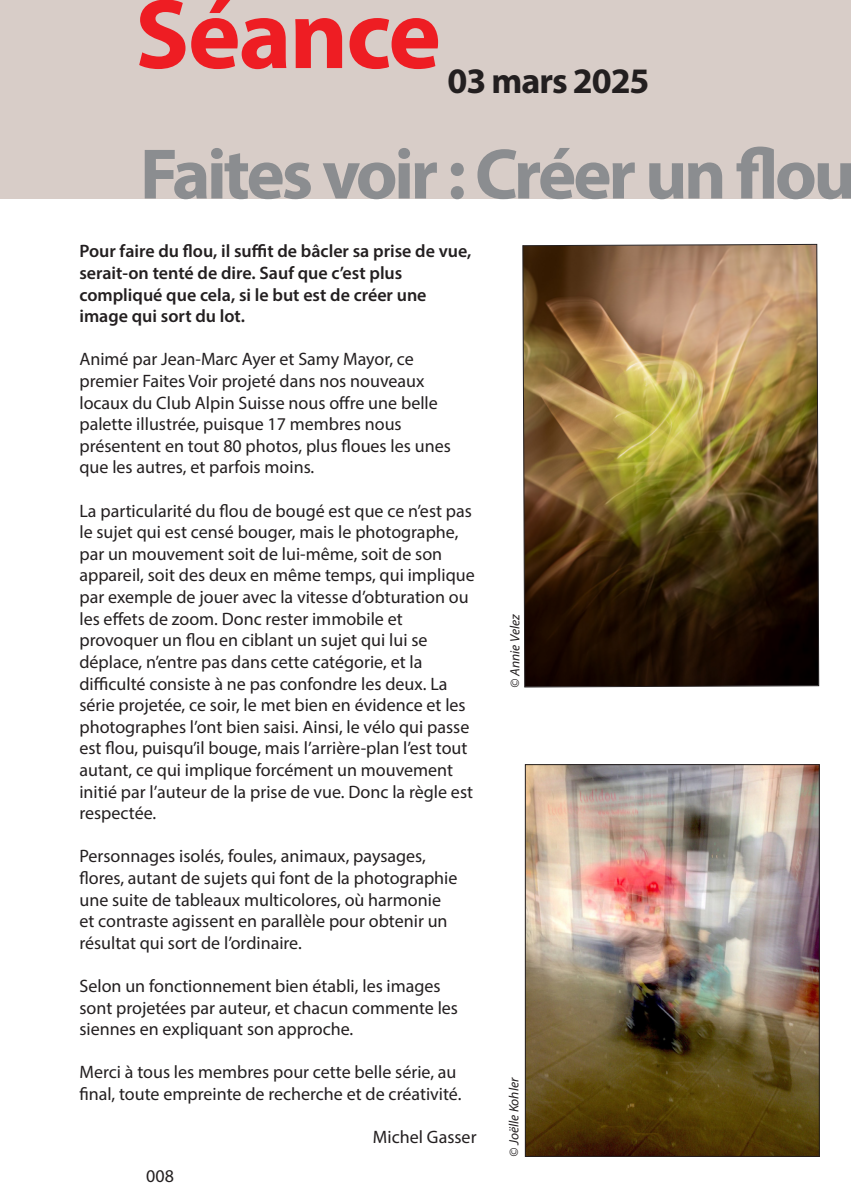
<style>
.page{position:relative;width:851px;height:1191px;background:#fff}
.page>*{position:absolute;margin:0;border:0;box-sizing:border-box;transform-origin:0 0}
.t1{font:700 100px "Myriad Pro";letter-spacing:-.02em;color:#ee1d23}
.t2{font:700 72px "Myriad Pro";letter-spacing:-.05em;color:#8b8d90}
.t3{font:700 36px "Myriad Pro";letter-spacing:-.03em;color:#231f20}
.t4{font:18px/21.6px "Myriad Pro";color:#231f20}
.t5{font:600 18px/21.6px "Myriad Pro";color:#231f20}
.t6{font:italic 13.4px "Myriad Pro";color:#231f20}
</style>
<div class="page">
<div style="left:0;top:0;width:850px;height:198px;background:#d8cdc8"></div>
<img style="left:522px;top:243px;width:297px;height:445px">
<img style="left:526px;top:766px;width:291px;height:389px">
<div style="left:524px;top:764px;width:295px;height:393px;border:1px solid #231f20"></div>
<p class="t1" style="left:135px;top:-31px;width:307px">Séance</p>
<p class="t3" style="left:424px;top:58px;width:145px">03 février</p>
<p class="t3" style="left:447px;top:58px;width:203px">03 mars 2025</p>
<p class="t2" style="left:140px;top:127px;width:717px">Faites voir : Créer un flou</p>
<p class="t5" style="left:79px;top:240px;width:393px">Pour faire du flou, il suffit de bâcler sa prise de vue, serait-on tenté de dire. Sauf que c’est plus</p>
<p class="t5" style="left:79px;top:283px;width:348px">compliqué que cela, si le but est de créer une image qui sort du lot.</p>
<p class="t4" style="left:79px;top:348px;width:336px">Animé par Jean-Marc Ayer et Samy Mayor, ce</p>
<p class="t4" style="left:79px;top:370px;width:360px">premier Faites Voir projeté dans nos nouveaux locaux du Club Alpin Suisse nous offre une belle palette illustrée, puisque 17 membres nous</p>
<p class="t4" style="left:79px;top:435px;width:373px">présentent en tout 80 photos, plus floues les unes que les autres, et parfois moins.</p>
<p class="t4" style="left:79px;top:499px;width:397px">La particularité du flou de bougé est que ce n’est pas le sujet qui est censé bouger, mais le photographe, par un mouvement soit de lui-même, soit de son appareil, soit des deux en même temps, qui implique par exemple de jouer avec la vitesse d’obturation ou les effets de zoom. Donc rester immobile et</p>
<p class="t4" style="left:79px;top:629px;width:349px">provoquer un flou en ciblant un sujet qui lui se</p>
<p class="t4" style="left:79px;top:651px;width:344px">déplace, n’entre pas dans cette catégorie, et la</p>
<p class="t4" style="left:79px;top:672px;width:388px">difficulté consiste à ne pas confondre les deux. La série projetée, ce soir, le met bien en évidence et les</p>
<p class="t4" style="left:79px;top:715px;width:395px">photographes l’ont bien saisi. Ainsi, le vélo qui passe est flou, puisqu’il bouge, mais l’arrière-plan l’est tout autant, ce qui implique forcément un mouvement initié par l’auteur de la prise de vue. Donc la règle est respectée.</p>
<p class="t4" style="left:79px;top:845px;width:379px">Personnages isolés, foules, animaux, paysages, flores, autant de sujets qui font de la photographie une suite de tableaux multicolores, où harmonie et contraste agissent en parallèle pour obtenir un résultat qui sort de l’ordinaire.</p>
<p class="t4" style="left:79px;top:975px;width:380px">Selon un fonctionnement bien établi, les images sont projetées par auteur, et chacun commente les siennes en expliquant son approche.</p>
<p class="t4" style="left:79px;top:1061px;width:383px">Merci à tous les membres pour cette belle série, au final, toute empreinte de recherche et de créativité.</p>
<p class="t4" style="left:373px;top:1126px;width:105px">Michel Gasser</p>
<p class="t4" style="left:146px;top:1164px;width:29px">008</p>
<p class="t6" style="left:506px;top:687px;width:75px;rotate:-90deg">© Annie Velez</p>
<p class="t6" style="left:505px;top:1157px;width:81px;rotate:-90deg">© Joëlle Kohler</p>
</div>
